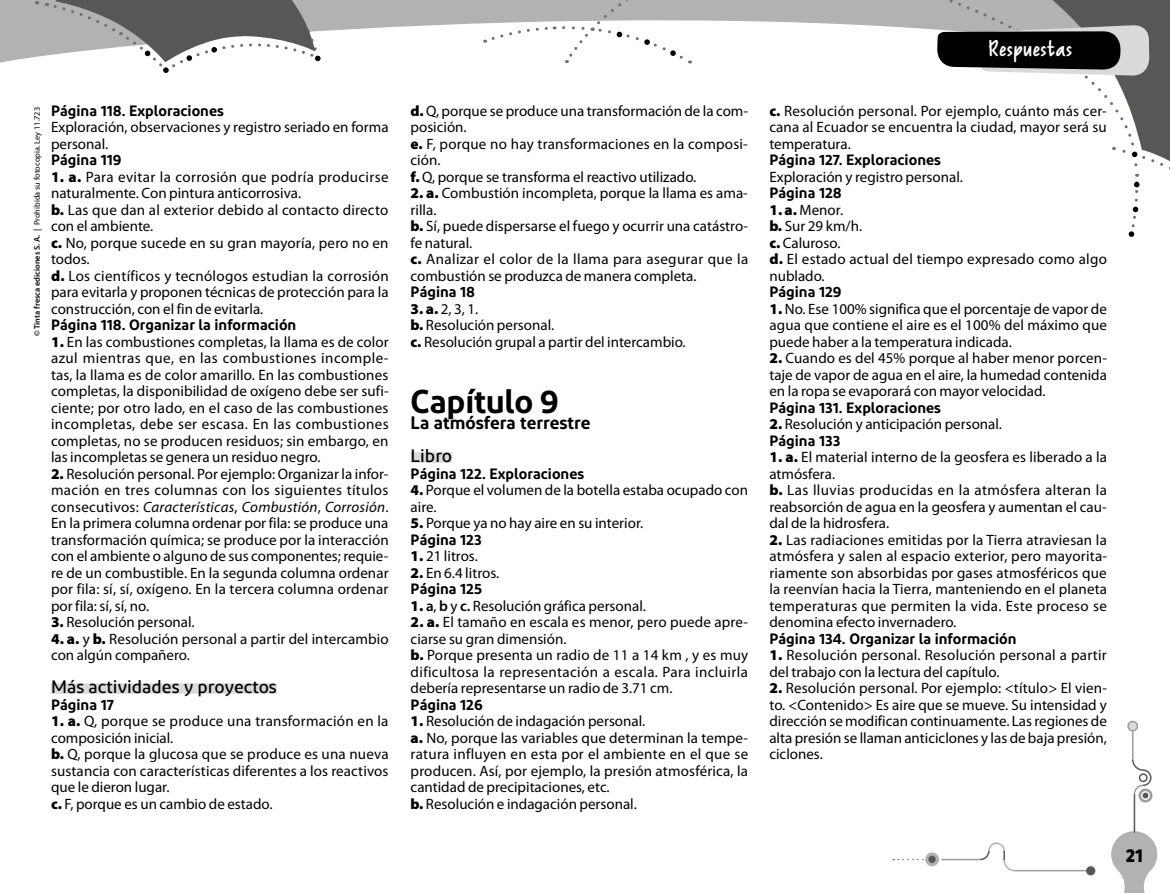
<style>
.page{position:relative;width:1170px;height:893px;background:#fff}
.page>*{position:absolute;margin:0;border:0;box-sizing:border-box;transform-origin:0 0}
.t1{font:600 33px "Diodrum";letter-spacing:-.01em;color:#000}
.t2{font:22.5px "Reprineato";letter-spacing:-.015em;color:#fff;scale:1.2 1}
.t3{font:500 18px "Diodrum";color:#000}
.t4{font:600 18px "Diodrum";color:#000}
.t5{font:700 18px "Mikado";color:#000}
.t6{font:15px/16.5px "Myriad Pro";color:#000}
.t7{font:600 15px "Diodrum";color:#000}
.t8{font:15px/16.5px "Myriad Pro";letter-spacing:.02em;color:#000}
.t9{font:8.25px "Myriad Pro";color:#000}
.s1{font-weight:900}
.s2{font-style:italic}
.s3{font-weight:600}
</style>
<div class="page">
<svg style="left:0;top:0;width:751px;height:63px;fill:#b3b2b2"></svg>
<svg style="left:33px;top:0;width:287px;height:73px"></svg>
<svg style="left:751px;top:0;width:185px;height:30px"></svg>
<svg style="left:484px;top:0;width:262px;height:63px"></svg>
<svg style="left:893px;top:859px;width:31px;height:1px"></svg>
<svg style="left:925px;top:852px;width:13px;height:14px"></svg>
<div style="left:928px;top:856px;width:7px;height:7px;background:#575756;border-radius:50%"></div>
<hr style="left:941px;top:859px;width:39px;height:1px;background:#9d9d9c">
<hr style="left:1014px;top:870px;width:73px;height:1px;background:#9d9d9c">
<svg style="left:978px;top:842px;width:38px;height:30px"></svg>
<svg style="left:1085px;top:866px;width:10px;height:9px"></svg>
<svg style="left:1111px;top:829px;width:47px;height:64px"></svg>
<svg style="left:936px;top:0;width:234px;height:237px"></svg>
<hr style="left:1133px;top:794px;width:2px;height:39px;background:#575756">
<div style="left:1127px;top:721px;width:10px;height:10px;background:#dadada;border-radius:50%"></div>
<div style="left:1127px;top:721px;width:10px;height:10px;border:2px solid #9d9d9c;border-radius:50%"></div>
<hr style="left:1131px;top:731px;width:2px;height:29px;background:#9d9d9c">
<svg style="left:1131px;top:758px;width:21px;height:38px"></svg>
<svg style="left:1138px;top:789px;width:14px;height:13px"></svg>
<div style="left:1141px;top:792px;width:7px;height:7px;background:#575756;border-radius:50%"></div>
<div style="left:1140px;top:791px;width:9px;height:9px;border:2px solid #fff;border-radius:50%"></div>
<div style="left:1139px;top:774px;width:7px;height:7px;background:#fff;border-radius:50%"></div>
<div style="left:1138px;top:773px;width:9px;height:9px;border:2px solid #575756;border-radius:50%"></div>
<div style="left:410px;top:452px;width:42px;height:11px;background:#dadada"></div>
<div style="left:51px;top:683px;width:226px;height:11px;background:#dadada"></div>
<h2 class="t2" style="left:987px;top:35px;width:72px">Respuestas</h2>
<p class="t7" style="left:51px;top:101px;width:174px">Página 118. Exploraciones</p>
<p class="t6" style="left:51px;top:119px;width:339px">Exploración, observaciones y registro seriado en forma personal.</p>
<p class="t7" style="left:51px;top:150px;width:72px">Página 119</p>
<p class="t6" style="left:51px;top:169px;width:339px"><span class="s1">1. a.</span> Para evitar la corrosión que podría producirse naturalmente. Con pintura anticorrosiva.<br><span class="s1">b.</span> Las que dan al exterior debido al contacto directo con el ambiente.<br><span class="s1">c.</span> No, porque sucede en su gran mayoría, pero no en todos.<br><span class="s1">d.</span> Los científicos y tecnólogos estudian la corrosión para evitarla y proponen técnicas de protección para la construcción, con el fin de evitarla.</p>
<p class="t7" style="left:51px;top:315px;width:247px">Página 118. Organizar la información</p>
<p class="t6" style="left:51px;top:334px;width:339px;text-align:justify"><span class="s1">1.</span> En las combustiones completas, la llama es de color azul mientras que, en las combustiones incomple&shy;tas, la llama es de color amarillo. En las combustiones completas, la disponibilidad de oxígeno debe ser sufi&shy;ciente; por otro lado, en el caso de las combustiones incompletas, debe ser escasa. En las combustiones completas, no se producen residuos; sin embargo, en las incompletas se genera un residuo negro.</p>
<p class="t6" style="left:51px;top:466px;width:339px;text-align:justify"><span class="s1">2.</span> Resolución personal. Por ejemplo: Organizar la infor&shy;mación en tres columnas con los siguientes títulos consecutivos: <span class="s2">Características</span>, <span class="s2">Combustión</span>, <span class="s2">Corrosión</span>.<br>En la primera columna ordenar por fila: se produce una transformación química; se produce por la interacción con el ambiente o alguno de sus componentes; requie&shy;re de un combustible. En la segunda columna ordenar por fila: sí, sí, oxígeno. En la tercera columna ordenar por fila: sí, sí, no.</p>
<p class="t6" style="left:51px;top:614px;width:145px"><span class="s1">3.</span> Resolución personal.</p>
<p class="t6" style="left:51px;top:631px;width:339px"><span class="s1">4. a.</span> y <span class="s1">b.</span> Resolución personal a partir del intercambio con algún compañero.</p>
<p class="t3" style="left:51px;top:675px;width:227px">Más actividades y proyectos</p>
<p class="t7" style="left:51px;top:695px;width:64px">Página 17</p>
<p class="t6" style="left:51px;top:713px;width:339px"><span class="s1">1. a.</span> Q, porque se produce una transformación en la composición inicial.<br><span class="s1">b.</span> Q, porque la glucosa que se produce es una nueva sustancia con características diferentes a los reactivos que le dieron lugar.<br><span class="s1">c.</span> F, porque es un cambio de estado.</p>
<p class="t6" style="left:410px;top:103px;width:339px"><span class="s1">d.</span> Q, porque se produce una transformación de la com&shy;posición.<br><span class="s1">e.</span> F, porque no hay transformaciones en la composi&shy;ción.<br><span class="s1">f.</span> Q, porque se transforma el reactivo utilizado.</p>
<p class="t6" style="left:410px;top:185px;width:339px"><span class="s1">2. a.</span> Combustión incompleta, porque la llama es ama&shy;rilla.<br><span class="s1">b.</span> Sí, puede dispersarse el fuego y ocurrir una catástro&shy;fe natural.<br><span class="s1">c.</span> Analizar el color de la llama para asegurar que la combustión se produzca de manera completa.</p>
<p class="t7" style="left:410px;top:282px;width:66px">Página 18</p>
<p class="t6" style="left:410px;top:301px;width:276px"><span class="s1">3. a.</span> 2, 3, 1.<br><span class="s1">b.</span> Resolución personal.<br><span class="s1">c.</span> Resolución grupal a partir del intercambio.</p>
<h1 class="t1" style="left:410px;top:380px;width:150px">Capítulo 9</h1>
<p class="t4" style="left:410px;top:411px;width:181px">La atmósfera terrestre</p>
<p class="t3" style="left:410px;top:444px;width:43px">Libro</p>
<p class="t7" style="left:410px;top:464px;width:175px">Página 122. Exploraciones</p>
<p class="t6" style="left:410px;top:482px;width:339px"><span class="s1">4.</span> Porque el volumen de la botella estaba ocupado con aire.</p>
<p class="t6" style="left:410px;top:515px;width:234px"><span class="s1">5.</span> Porque ya no hay aire en su interior.</p>
<p class="t7" style="left:410px;top:530px;width:73px">Página 123</p>
<p class="t6" style="left:410px;top:548px;width:69px"><span class="s1">1.</span> 21 litros.</p>
<p class="t6" style="left:410px;top:565px;width:90px"><span class="s1">2.</span> En 6.4 litros.</p>
<p class="t7" style="left:410px;top:579px;width:73px">Página 125</p>
<p class="t6" style="left:410px;top:598px;width:237px"><span class="s1">1.</span> <span class="s3">a</span>, <span class="s3">b</span> y <span class="s3">c.</span> Resolución gráfica personal.</p>
<p class="t6" style="left:410px;top:614px;width:339px"><span class="s1">2. a.</span> El tamaño en escala es menor, pero puede apre&shy;ciarse su gran dimensión.<br><span class="s1">b.</span> Porque presenta un radio de 11 a 14 km , y es muy dificultosa la representación a escala. Para incluirla debería representarse un radio de 3.71 cm.</p>
<p class="t7" style="left:410px;top:695px;width:74px">Página 126</p>
<p class="t6" style="left:410px;top:713px;width:339px"><span class="s1">1.</span> Resolución de indagación personal.<br><span class="s1">a.</span> No, porque las variables que determinan la tempe&shy;ratura influyen en esta por el ambiente en el que se producen. Así, por ejemplo, la presión atmosférica, la cantidad de precipitaciones, etc.<br><span class="s1">b.</span> Resolución e indagación personal.</p>
<p class="t9" style="left:32px;top:336px;width:230px;rotate:-90deg"><span class="s3">© Tinta fresca ediciones S. A. |</span> Prohibida su fotocopia. Ley 11.723</p>
<p class="t6" style="left:769px;top:103px;width:339px;text-align:justify"><span class="s1">c.</span> Resolución personal. Por ejemplo, cuánto más cer&shy;cana al Ecuador se encuentra la ciudad, mayor será su temperatura.</p>
<p class="t7" style="left:769px;top:150px;width:173px">Página 127. Exploraciones</p>
<p class="t6" style="left:769px;top:169px;width:195px">Exploración y registro personal.</p>
<p class="t7" style="left:769px;top:183px;width:74px">Página 128</p>
<p class="t6" style="left:769px;top:202px;width:339px"><span class="s1">1. a.</span> Menor.<br><span class="s1">b.</span> Sur 29 km/h.<br><span class="s1">c.</span> Caluroso.<br><span class="s1">d.</span> El estado actual del tiempo expresado como algo nublado.</p>
<p class="t7" style="left:769px;top:282px;width:74px">Página 129</p>
<p class="t6" style="left:769px;top:301px;width:339px;text-align:justify"><span class="s1">1.</span> No. Ese 100% significa que el porcentaje de vapor de agua que contiene el aire es el 100% del máximo que puede haber a la temperatura indicada.</p>
<p class="t6" style="left:769px;top:350px;width:339px;text-align:justify"><span class="s1">2.</span> Cuando es del 45% porque al haber menor porcen&shy;taje de vapor de agua en el aire, la humedad contenida en la ropa se evaporará con mayor velocidad.</p>
<p class="t7" style="left:769px;top:398px;width:173px">Página 131. Exploraciones</p>
<p class="t6" style="left:769px;top:416px;width:234px"><span class="s1">2.</span> Resolución y anticipación personal.</p>
<p class="t7" style="left:769px;top:431px;width:72px">Página 133</p>
<p class="t6" style="left:769px;top:449px;width:339px"><span class="s1">1. a.</span> El material interno de la geosfera es liberado a la atmósfera.<br><span class="s1">b.</span> Las lluvias producidas en la atmósfera alteran la reabsorción de agua en la geosfera y aumentan el cau&shy;dal de la hidrosfera.</p>
<p class="t6" style="left:769px;top:532px;width:339px;text-align:justify"><span class="s1">2.</span> Las radiaciones emitidas por la Tierra atraviesan la atmósfera y salen al espacio exterior, pero mayorita&shy;riamente son absorbidas por gases atmosféricos que la reenvían hacia la Tierra, manteniendo en el planeta temperaturas que permiten la vida. Este proceso se denomina efecto invernadero.</p>
<p class="t7" style="left:769px;top:629px;width:249px">Página 134. Organizar la información</p>
<p class="t8" style="left:769px;top:647px;width:339px"><span class="s1">1.</span> Resolución personal. Resolución personal a partir del trabajo con la lectura del capítulo.</p>
<p class="t6" style="left:769px;top:680px;width:339px;text-align:justify"><span class="s1">2.</span> Resolución personal. Por ejemplo: &lt;título&gt; El vien&shy;to. &lt;Contenido&gt; Es aire que se mueve. Su intensidad y dirección se modifican continuamente. Las regiones de alta presión se llaman anticiclones y las de baja presión, ciclones.</p>
<p class="t5" style="left:1125px;top:845px;width:19px">21</p>
</div>
